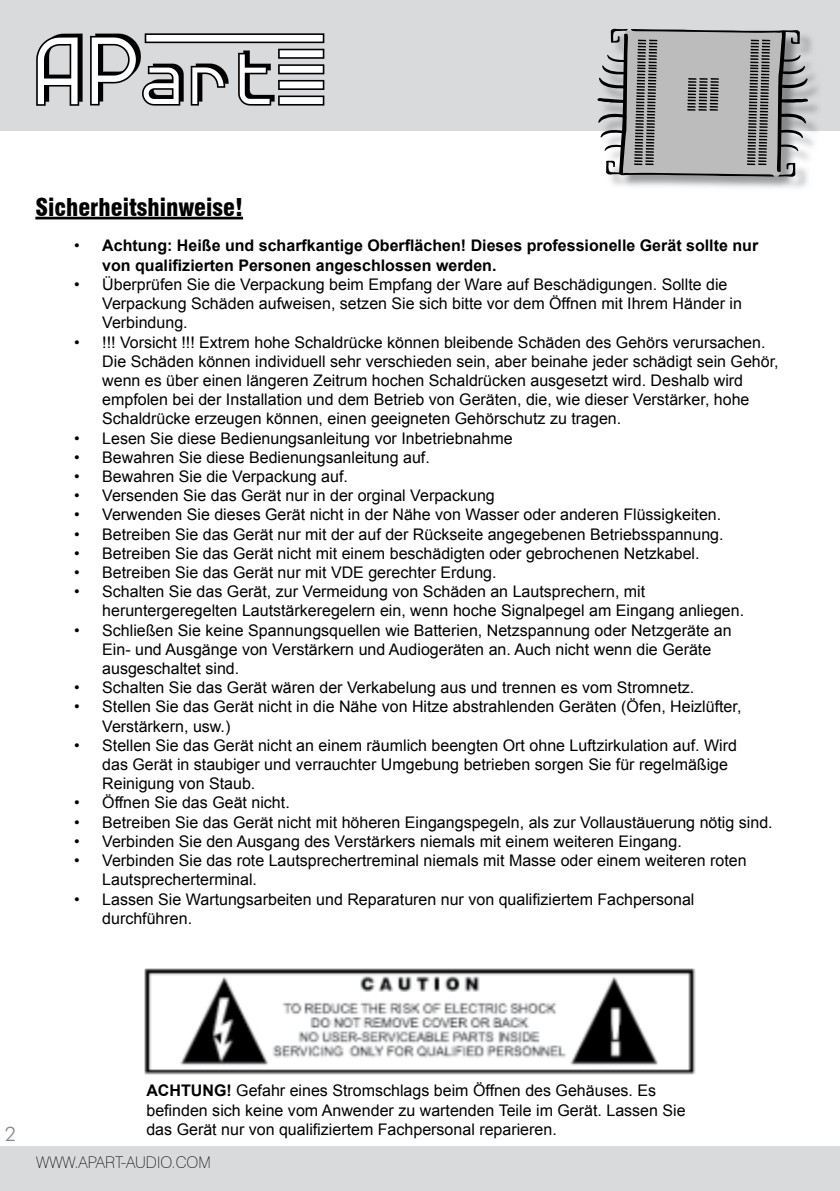
<style>
.page{position:relative;width:840px;height:1191px;background:#fff}
.page>*{position:absolute;margin:0;border:0;box-sizing:border-box;transform-origin:0 0}
.t1{font:900 condensed 24px "Swiss 721 BT";color:#000}
.t2{font:300 20px "Futura BT";color:#87888a}
.t3{font:16px/19.2px "Arial";color:#000}
.t4{font:700 16px/19.2px "Arial";color:#000}
.t5{font:100 16px "Swiss 721 BT";color:#000}
.s1{font-weight:400}
.s2{font-weight:700}
</style>
<div class="page">
<div style="left:0;top:0;width:839px;height:130px;background:#d9dadb"></div>
<svg style="left:36px;top:33px;width:47px;height:73px"></svg>
<svg style="left:90px;top:33px;width:234px;height:73px"></svg>
<div style="left:0;top:1146px;width:839px;height:45px;background:#d9dadb"></div>
<img style="left:610px;top:36px;width:211px;height:152px">
<svg style="left:597px;top:29px;width:210px;height:148px;background:#9e9e9e"></svg>
<img style="left:144px;top:968px;width:552px;height:107px">
<hr style="left:35px;top:217px;width:208px;height:2px;background:#000">
<h1 class="t1" style="left:35px;top:192px;width:209px">Sicherheitshinweise!</h1>
<p class="t4" style="left:102px;top:237px;width:657px;text-indent:-28px"><span class="s1">•</span> Achtung: Heiße und scharfkantige Oberflächen! Dieses professionelle Gerät sollte nur von qualifizierten Personen angeschlossen werden.</p>
<p class="t3" style="left:102px;top:275px;width:641px;text-indent:-28px">• Überprüfen Sie die Verpackung beim Empfang der Ware auf Beschädigungen. Sollte die<br>Verpackung Schäden aufweisen, setzen Sie sich bitte vor dem Öffnen mit Ihrem Händer in<br>Verbindung.</p>
<p class="t3" style="left:102px;top:332px;width:677px;text-indent:-28px">• !!! Vorsicht !!! Extrem hohe Schaldrücke können bleibende Schäden des Gehörs verursachen.<br>Die Schäden können individuell sehr verschieden sein, aber beinahe jeder schädigt sein Gehör, wenn es über einen längeren Zeitrum hochen Schaldrücken ausgesetzt wird. Deshalb wird empfolen bei der Installation und dem Betrieb von Geräten, die, wie dieser Verstärker, hohe Schaldrücke erzeugen können, einen geeigneten Gehörschutz zu tragen.</p>
<p class="t3" style="left:74px;top:428px;width:439px">• Lesen Sie diese Bedienungsanleitung vor Inbetriebnahme</p>
<p class="t3" style="left:74px;top:448px;width:357px">• Bewahren Sie diese Bedienungsanleitung auf.</p>
<p class="t3" style="left:74px;top:467px;width:275px">• Bewahren Sie die Verpackung auf.</p>
<p class="t3" style="left:74px;top:486px;width:422px">• Versenden Sie das Gerät nur in der orginal Verpackung</p>
<p class="t3" style="left:74px;top:505px;width:648px">• Verwenden Sie dieses Gerät nicht in der Nähe von Wasser oder anderen Flüssigkeiten.</p>
<p class="t3" style="left:74px;top:524px;width:650px">• Betreiben Sie das Gerät nur mit der auf der Rückseite angegebenen Betriebsspannung.</p>
<p class="t3" style="left:74px;top:544px;width:626px">• Betreiben Sie das Gerät nicht mit einem beschädigten oder gebrochenen Netzkabel.</p>
<p class="t3" style="left:74px;top:563px;width:423px">• Betreiben Sie das Gerät nur mit VDE gerechter Erdung.</p>
<p class="t3" style="left:102px;top:582px;width:643px;text-indent:-28px">• Schalten Sie das Gerät, zur Vermeidung von Schäden an Lautsprechern, mit heruntergeregelten Lautstärkeregelern ein, wenn hoche Signalpegel am Eingang anliegen.</p>
<p class="t3" style="left:102px;top:620px;width:630px;text-indent:-28px">• Schließen Sie keine Spannungsquellen wie Batterien, Netzspannung oder Netzgeräte an<br>Ein- und Ausgänge von Verstärkern und Audiogeräten an. Auch nicht wenn die Geräte ausgeschaltet sind.</p>
<p class="t3" style="left:74px;top:678px;width:621px">• Schalten Sie das Gerät wären der Verkabelung aus und trennen es vom Stromnetz.</p>
<p class="t3" style="left:102px;top:697px;width:640px;text-indent:-28px">• Stellen Sie das Gerät nicht in die Nähe von Hitze abstrahlenden Geräten (Öfen, Heizlüfter,<br>Verstärkern, usw.)</p>
<p class="t3" style="left:102px;top:736px;width:636px;text-indent:-28px">• Stellen Sie das Gerät nicht an einem räumlich beengten Ort ohne Luftzirkulation auf. Wird das Gerät in staubiger und verrauchter Umgebung betrieben sorgen Sie für regelmäßige<br>Reinigung von Staub.</p>
<p class="t3" style="left:74px;top:793px;width:217px">• Öffnen Sie das Geät nicht.</p>
<p class="t3" style="left:74px;top:812px;width:699px">• Betreiben Sie das Gerät nicht mit höheren Eingangspegeln, als zur Vollaustäuerung nötig sind.</p>
<p class="t3" style="left:74px;top:832px;width:608px">• Verbinden Sie den Ausgang des Verstärkers niemals mit einem weiteren Eingang.</p>
<p class="t3" style="left:102px;top:851px;width:645px;text-indent:-28px">• Verbinden Sie das rote Lautsprechertreminal niemals mit Masse oder einem weiteren roten<br>Lautsprecherterminal.</p>
<p class="t3" style="left:102px;top:889px;width:593px;text-indent:-28px">• Lassen Sie Wartungsarbeiten und Reparaturen nur von qualifiziertem Fachpersonal durchführen.</p>
<p class="t2" style="left:5px;top:1122px;width:13px">2</p>
<p class="t3" style="left:146px;top:1081px;width:540px"><span class="s2">ACHTUNG!</span> Gefahr eines Stromschlags beim Öffnen des Gehäuses. Es befinden sich keine vom Anwender zu wartenden Teile im Gerät. Lassen Sie das Gerät nur von qualifiziertem Fachpersonal reparieren.</p>
<p class="t5" style="left:36px;top:1152px;width:176px">WWW.APART-AUDIO.COM</p>
</div>
